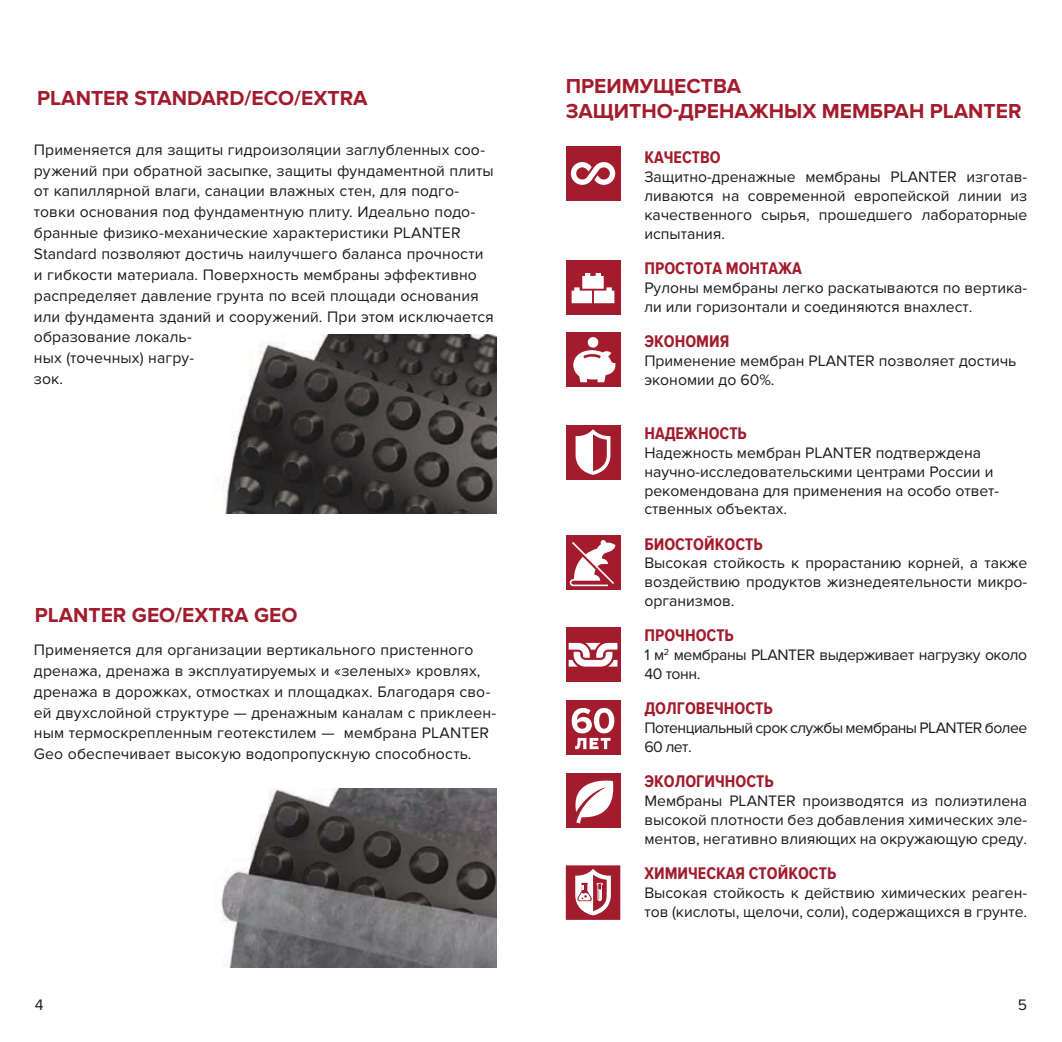
<style>
.page{position:relative;width:1062px;height:1042px;background:#fff}
.page>*{position:absolute;margin:0;border:0;box-sizing:border-box;transform-origin:0 0}
.t1{font:700 21px/25.2px "Proxima Nova";color:#a21c2d}
.t2{font:700 17.5px "Proxima Nova Cond";color:#a21c2d}
.t3{font:15.75px/20.8px "Proxima Nova";color:#1c1c1b}
.t4{font:15.75px/18.9px "Proxima Nova";letter-spacing:-.025em;color:#1c1c1b}
.t5{font:15.75px/18.9px "Proxima Nova";letter-spacing:-.035em;color:#1c1c1b}
</style>
<div class="page">
<img style="left:222px;top:334px;width:274px;height:179px">
<img style="left:215px;top:788px;width:281px;height:179px">
<div style="left:566px;top:146px;width:54px;height:55px;background:#a21c2d"></div>
<svg style="left:571px;top:162px;width:44px;height:23px"></svg>
<div style="left:566px;top:260px;width:54px;height:54px;background:#a21c2d"></div>
<svg style="left:571px;top:273px;width:43px;height:30px"></svg>
<div style="left:566px;top:332px;width:54px;height:55px;background:#a21c2d"></div>
<div style="left:588px;top:337px;width:10px;height:11px;background:#fff;border-radius:50%"></div>
<svg style="left:573px;top:350px;width:42px;height:32px"></svg>
<div style="left:566px;top:536px;width:54px;height:54px;background:#a21c2d"></div>
<svg style="left:570px;top:540px;width:45px;height:46px"></svg>
<div style="left:566px;top:773px;width:54px;height:55px;background:#a21c2d"></div>
<svg style="left:575px;top:780px;width:39px;height:43px"></svg>
<div style="left:566px;top:627px;width:54px;height:55px;background:#a21c2d"></div>
<svg style="left:568px;top:643px;width:49px;height:23px"></svg>
<div style="left:566px;top:700px;width:54px;height:55px;background:#a21c2d"></div>
<svg style="left:572px;top:708px;width:42px;height:41px"></svg>
<div style="left:566px;top:425px;width:54px;height:54px;background:#a21c2d"></div>
<svg style="left:575px;top:429px;width:35px;height:46px"></svg>
<svg style="left:566px;top:865px;width:54px;height:55px"></svg>
<h1 class="t1" style="left:37px;top:86px;width:332px">PLANTER STANDARD/ECO/EXTRA</h1>
<p class="t3" style="left:34px;top:139px;width:461px">Применяется для защиты гидроизоляции заглубленных соо&shy;ружений при обратной засыпке, защиты фундаментной плиты от капиллярной влаги, санации влажных стен, для подго&shy;товки основания под фундаментную плиту. Идеально подо&shy;бранные физико-механические характеристики PLANTER Standard позволяют достичь наилучшего баланса прочности и гибкости материала. Поверхность мембраны эффективно распределяет давление грунта по всей площади основания или фундамента зданий и сооружений. При этом исключается образование локаль-<br>ных (точечных) нагру-<br>зок.</p>
<h1 class="t1" style="left:35px;top:603px;width:264px">PLANTER GEO/EXTRA GEO</h1>
<p class="t3" style="left:34px;top:639px;width:464px">Применяется для организации вертикального пристенного дренажа, дренажа в эксплуатируемых и «зеленых» кровлях, дренажа в дорожках, отмостках и площадках. Благодаря сво&shy;ей двухслойной структуре — дренажным каналам с приклеен&shy;ным термоскрепленным геотекстилем — мембрана PLANTER Geo обеспечивает высокую водопропускную способность.</p>
<h1 class="t1" style="left:566px;top:74px;width:457px">ПРЕИМУЩЕСТВА<br>ЗАЩИТНО-ДРЕНАЖНЫХ МЕМБРАН PLANTER</h1>
<p class="t2" style="left:644px;top:148px;width:78px">КАЧЕСТВО</p>
<p class="t3" style="left:644px;top:168px;width:384px;line-height:18.9px;text-align:justify">Защитно-дренажные мембраны PLANTER изготав&shy;ливаются на современной европейской линии из качественного сырья, прошедшего лабораторные испытания.</p>
<p class="t2" style="left:644px;top:258px;width:159px">ПРОСТОТА МОНТАЖА</p>
<p class="t3" style="left:644px;top:278px;width:384px;line-height:18.9px">Рулоны мембраны легко раскатываются по вертика&shy;ли или горизонтали и соединяются внахлест.</p>
<p class="t2" style="left:644px;top:331px;width:86px">ЭКОНОМИЯ</p>
<p class="t3" style="left:644px;top:351px;width:373px;line-height:18.9px">Применение мембран PLANTER позволяет достичь экономии до 60%.</p>
<p class="t2" style="left:644px;top:423px;width:104px">НАДЕЖНОСТЬ</p>
<p class="t3" style="left:644px;top:443px;width:356px;line-height:18.9px">Надежность мембран PLANTER подтверждена научно-исследовательскими центрами России и рекомендована для применения на особо ответ&shy;ственных объектах.</p>
<p class="t2" style="left:644px;top:534px;width:120px">БИОСТОЙКОСТЬ</p>
<p class="t3" style="left:644px;top:554px;width:384px;line-height:18.9px;text-align:justify">Высокая стойкость к прорастанию корней, а также воздействию продуктов жизнедеятельности микро&shy;организмов.</p>
<p class="t2" style="left:644px;top:626px;width:91px">ПРОЧНОСТЬ</p>
<p class="t4" style="left:644px;top:646px;width:384px">1 м<sup>2</sup> мембраны PLANTER выдерживает нагрузку около<br>40 тонн.</p>
<p class="t2" style="left:644px;top:699px;width:130px">ДОЛГОВЕЧНОСТЬ</p>
<p class="t5" style="left:644px;top:719px;width:384px">Потенциальный срок службы мембраны PLANTER более<br>60 лет.</p>
<p class="t2" style="left:644px;top:772px;width:131px">ЭКОЛОГИЧНОСТЬ</p>
<p class="t3" style="left:644px;top:792px;width:384px;line-height:18.9px;text-align:justify">Мембраны PLANTER производятся из полиэтилена высокой плотности без добавления химических эле&shy;ментов, негативно влияющих на окружающую среду.</p>
<p class="t2" style="left:644px;top:863px;width:193px">ХИМИЧЕСКАЯ СТОЙКОСТЬ</p>
<p class="t3" style="left:644px;top:883px;width:384px;line-height:18.9px">Высокая стойкость к действию химических реаген&shy;тов (кислоты, щелочи, соли), содержащихся в грунте.</p>
<p class="t3" style="left:35px;top:995px;width:10px">4</p>
<p class="t3" style="left:1018px;top:995px;width:11px">5</p>
</div>
